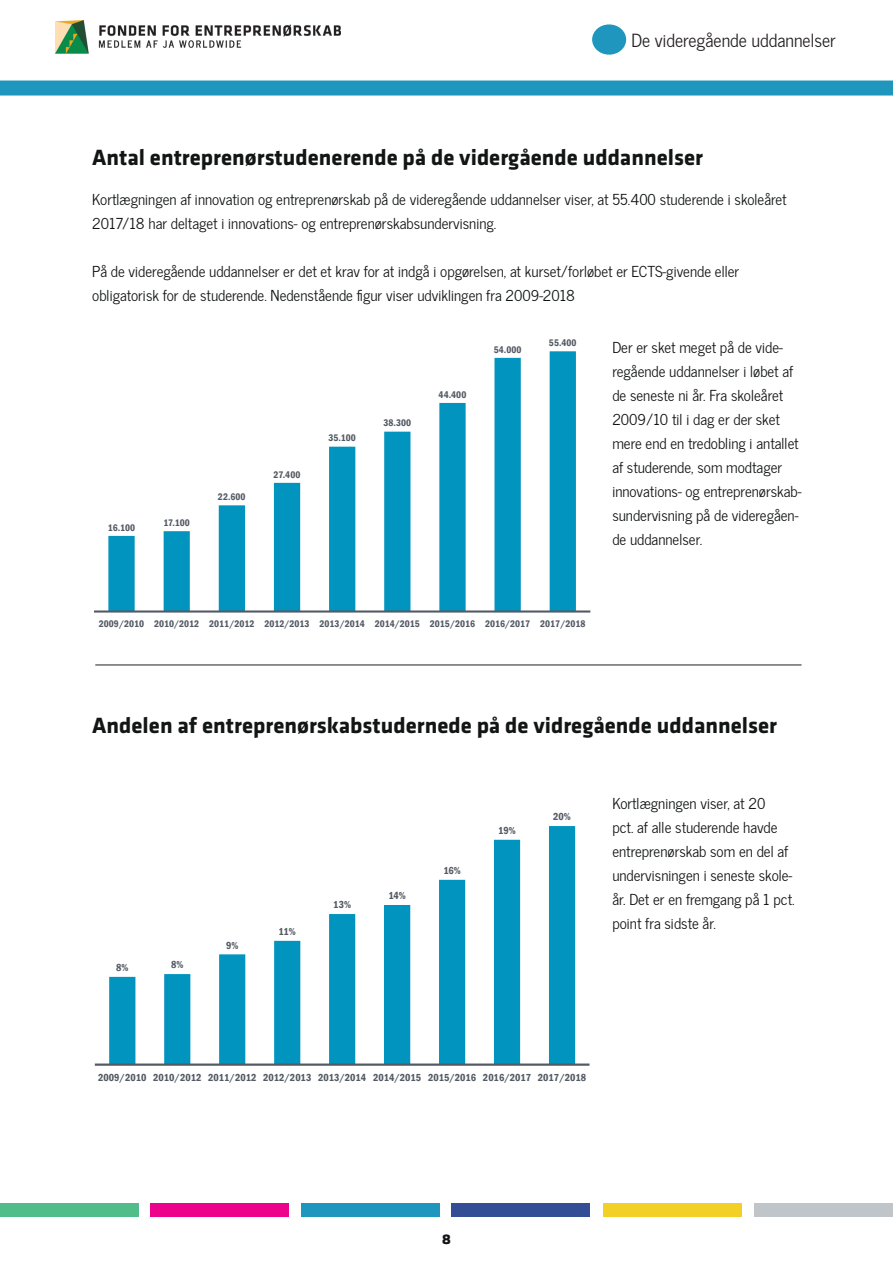
<style>
.page{position:relative;width:893px;height:1263px;background:#fff}
.page>*{position:absolute;margin:0;border:0;box-sizing:border-box;transform-origin:0 0}
.t1{font:700 22.8px "Klavika";color:#111513}
.t2{font:18px "News Cycle";color:#231f20}
.t3{font:700 18px "Klavika";color:#111513}
.t4{font:15px/24px "News Cycle";color:#111513}
.t5{font:600 condensed 10.5px "Franklin Gothic";color:#545a64}
.t6{font:600 condensed 9.9px "Franklin Gothic";color:#545a64}
.t7{font:600 condensed 9.75px "Franklin Gothic";color:#545a64}
</style>
<div class="page">
<div style="left:301px;top:1203px;width:139px;height:13px;background:#1f96be"></div>
<div style="left:0;top:1203px;width:139px;height:13px;background:#50bd8a"></div>
<div style="left:452px;top:1203px;width:138px;height:13px;background:#344e96"></div>
<div style="left:151px;top:1203px;width:138px;height:13px;background:#ed028c"></div>
<img style="left:56px;top:21px;width:285px;height:33px">
<div style="left:603px;top:1203px;width:139px;height:13px;background:#f3d026"></div>
<div style="left:754px;top:1203px;width:139px;height:13px;background:#c0c5c9"></div>
<div style="left:0;top:81px;width:893px;height:15px;background:#1f96be"></div>
<hr style="left:95px;top:665px;width:706px;height:1px;background:#231f20">
<div style="left:594px;top:26px;width:30px;height:27px;background:#1f96be;border-radius:50%"></div>
<div style="left:592px;top:24px;width:34px;height:31px;border:3px solid #1f96be;border-radius:50%"></div>
<svg style="left:108px;top:351px;width:468px;height:259px"></svg>
<hr style="left:94px;top:610px;width:496px;height:2px;background:#545a64">
<svg style="left:109px;top:826px;width:466px;height:237px"></svg>
<hr style="left:95px;top:1063px;width:494px;height:3px;background:#545a64">
<p class="t2" style="left:631px;top:25px;width:206px">De videregående uddannelser</p>
<p class="t1" style="left:92px;top:145px;width:612px">Antal entreprenørstudenerende på de vidergående uddannelser</p>
<p class="t4" style="left:92px;top:187px;width:696px">Kortlægningen af innovation og entreprenørskab på de videregående uddannelser viser, at 55.400 studerende i skoleåret<br>2017/18 har deltaget i innovations- og entreprenørskabsundervisning.</p>
<p class="t4" style="left:92px;top:259px;width:648px">På de videregående uddannelser er det et krav for at indgå i opgørelsen, at kurset/forløbet er ECTS-givende eller obligatorisk for de studerende. Nedenstående figur viser udviklingen fra 2009-2018</p>
<p class="t7" style="left:108px;top:521px;width:29px">16.100</p>
<p class="t7" style="left:164px;top:516px;width:28px">17.100</p>
<p class="t7" style="left:218px;top:490px;width:29px">22.600</p>
<p class="t7" style="left:274px;top:468px;width:28px">27.400</p>
<p class="t7" style="left:328px;top:432px;width:29px">35.100</p>
<p class="t7" style="left:383px;top:417px;width:29px">38.300</p>
<p class="t6" style="left:439px;top:388px;width:29px">44.400</p>
<p class="t7" style="left:494px;top:343px;width:29px">54.000</p>
<p class="t7" style="left:549px;top:336px;width:29px">55.400</p>
<p class="t4" style="left:612px;top:334px;width:191px">Der er sket meget på de vide&shy;regående uddannelser i løbet af de seneste ni år. Fra skoleåret<br>2009/10 til i dag er der sket mere end en tredobling i antallet af studerende, som modtager innovations- og entreprenørskab&shy;sundervisning på de videregåen&shy;de uddannelser.</p>
<p class="t7" style="left:99px;top:617px;width:488px">2009/2010 2010/2012 2011/2012 2012/2013 2013/2014 2014/2015 2015/2016 2016/2017 2017/2018</p>
<p class="t1" style="left:92px;top:713px;width:686px">Andelen af entreprenørskabstudernede på de vidregående uddannelser</p>
<p class="t5" style="left:116px;top:961px;width:14px">8%</p>
<p class="t5" style="left:171px;top:958px;width:14px">8%</p>
<p class="t5" style="left:226px;top:938px;width:14px">9%</p>
<p class="t5" style="left:278px;top:925px;width:19px">11%</p>
<p class="t5" style="left:333px;top:898px;width:19px">13%</p>
<p class="t5" style="left:388px;top:889px;width:19px">14%</p>
<p class="t5" style="left:443px;top:864px;width:19px">16%</p>
<p class="t5" style="left:498px;top:824px;width:19px">19%</p>
<p class="t5" style="left:553px;top:810px;width:19px">20%</p>
<p class="t4" style="left:612px;top:790px;width:184px">Kortlægningen viser, at 20<br>pct. af alle studerende havde entreprenørskab som en del af undervisningen i seneste skole&shy;år. Det er en fremgang på 1 pct. point fra sidste år.</p>
<p class="t5" style="left:98px;top:1070px;width:489px">2009/2010 2010/2012 2011/2012 2012/2013 2013/2014 2014/2015 2015/2016 2016/2017 2017/2018</p>
<p class="t3" style="left:442px;top:1228px;width:11px">8</p>
</div>
